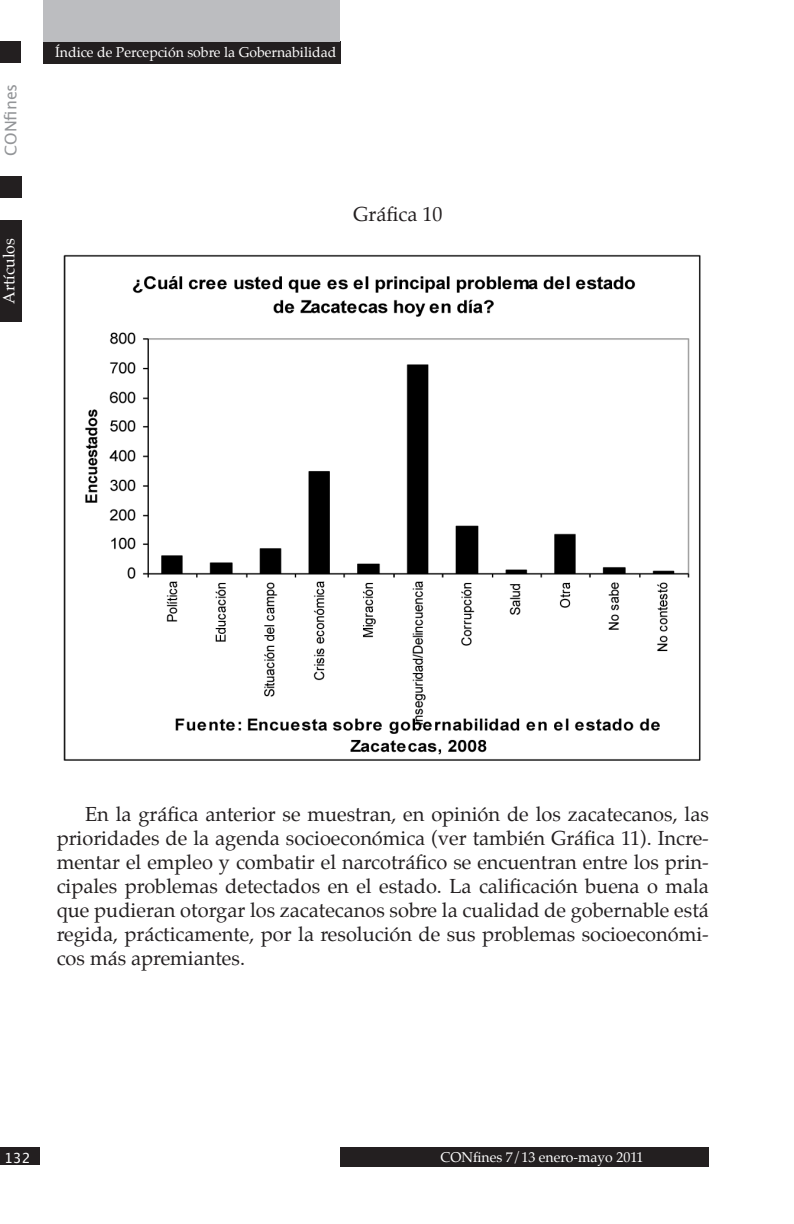
<style>
.page{position:relative;width:794px;height:1224px;background:#fff}
.page>*{position:absolute;margin:0;border:0;box-sizing:border-box;transform-origin:0 0}
.t1{font:20px/24px "Palatino";color:#231f20;text-align:justify}
.t2{font:16px "Palatino";color:#fff}
.t3{font:16px "Lucida Grande";color:#939598}
.t4{font:14px "Palatino";color:#fff}
.t5{font:14px "Palatino";color:#fdfdfd}
.t6{font:14px "Lucida Grande";color:#fdfdfd}
</style>
<div class="page">
<div style="left:43px;top:41px;width:297px;height:22px;background:#231f20"></div>
<div style="left:43px;top:0;width:297px;height:41px;background:#bcbdc0"></div>
<div style="left:0;top:41px;width:21px;height:22px;background:#231f20"></div>
<div style="left:340px;top:1148px;width:369px;height:19px;background:#231f20"></div>
<div style="left:0;top:177px;width:21px;height:21px;background:#231f20"></div>
<div style="left:0;top:1148px;width:40px;height:17px;background:#231f20"></div>
<div style="left:0;top:220px;width:21px;height:101px;background:#231f20"></div>
<img style="left:63px;top:254px;width:638px;height:507px">
<p class="t3" style="left:2px;top:156px;width:74px;rotate:-90deg">CONfines</p>
<p class="t2" style="left:-4px;top:304px;width:67px;rotate:-90deg">Artículos</p>
<p class="t4" style="left:55px;top:41px;width:282px">Índice de Percepción sobre la Gobernabilidad</p>
<p class="t1" style="left:353px;top:203px;width:91px">Gráfica 10</p>
<p class="t1" style="left:57px;top:803px;width:653px;text-indent:28px">En la gráfica anterior se muestran, en opinión de los zacatecanos, las prioridades de la agenda socioeconómica (ver también Gráfica 11). Incre&shy;mentar el empleo y combatir el narcotráfico se encuentran entre los prin&shy;cipales problemas detectados en el estado. La calificación buena o mala que pudieran otorgar los zacatecanos sobre la cualidad de gobernable está regida, prácticamente, por la resolución de sus problemas socioeconómi&shy;cos más apremiantes.</p>
<p class="t6" style="left:4px;top:1150px;width:28px">132</p>
<p class="t5" style="left:440px;top:1146px;width:204px">CONfines 7/13 enero-mayo 2011</p>
</div>
